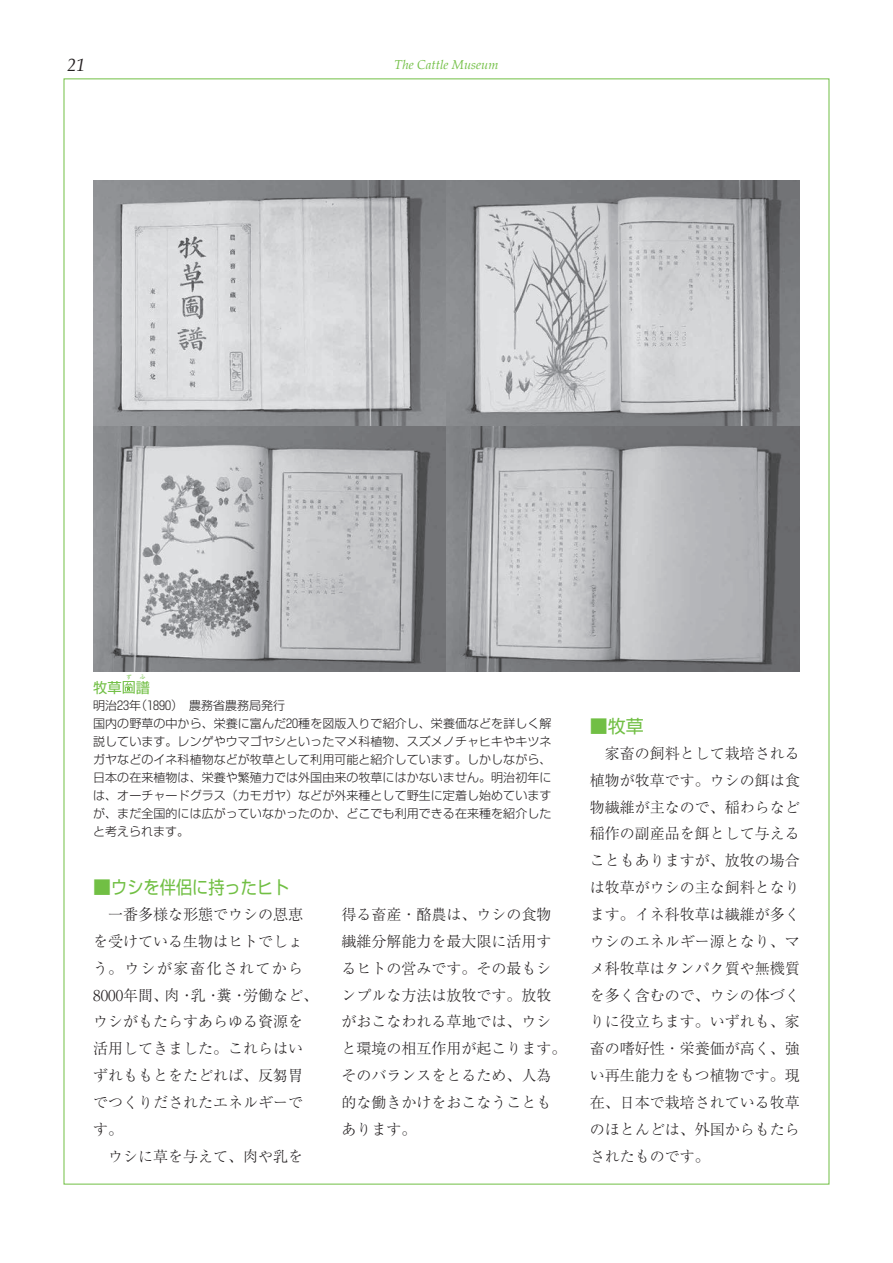
<style>
.page{position:relative;width:893px;height:1263px;background:#fff}
.page>*{position:absolute;margin:0;border:0;box-sizing:border-box;transform-origin:0 0}
.t1{font:18px "Shin Go Pro";color:#71bf44}
.t2{font:italic 18px "Palatino";color:#231f20}
.t3{font:300 15px/26.8px "Ryumin Pro";color:#231f20}
.t4{font:14.25px "Shin Go Pro";color:#71bf44}
.t5{font:italic 12.9px "Palatino";color:#71bf44}
.t6{font:300 12px/18px "Shin Go Pro";letter-spacing:.005em;color:#231f20}
.t7{font:5.7px "Shin Go Pro";color:#71bf44}
.t8{font:5.1px "Gothic MB101 Pro";color:#71bf44}
</style>
<div class="page">
<img style="left:93px;top:181px;width:353px;height:245px">
<svg style="left:93px;top:426px;width:353px;height:246px;background:#abacaf"></svg>
<svg style="left:446px;top:181px;width:354px;height:245px;background:#b1b3b5"></svg>
<svg style="left:446px;top:426px;width:354px;height:246px;background:#a6a7aa"></svg>
<svg style="left:123px;top:681px;width:12px;height:13px"></svg>
<p class="t2" style="left:68px;top:49px;width:19px">21</p>
<p class="t5" style="left:394px;top:54px;width:105px">The Cattle Museum</p>
<p class="t8" style="left:126px;top:673px;width:7px">ず</p>
<p class="t7" style="left:140px;top:673px;width:7px">ふ</p>
<p class="t6" style="left:93px;top:695px;width:460px">明治23年(1890)　農務省農務局発行<br>国内の野草の中から、栄養に富んだ20種を図版入りで紹介し、栄養価などを詳しく解説しています。レンゲやウマゴヤシといったマメ科植物、スズメノチャヒキやキツネガヤなどのイネ科植物などが牧草として利用可能と紹介しています。しかしながら、日本の在来植物は、栄養や繁殖力では外国由来の牧草にはかないません。明治初年には、オーチャードグラス（カモガヤ）などが外来種として野生に定着し始めていますが、まだ全国的には広がっていなかったのか、どこでも利用できる在来種を紹介したと考えられます。</p>
<p class="t4" style="left:93px;top:675px;width:58px">牧草 譜</p>
<p class="t1" style="left:93px;top:873px;width:198px">■ウシを伴侶に持ったヒト</p>
<p class="t3" style="left:93px;top:900px;width:226px">　一番多様な形態でウシの恩恵を受けている生物はヒトでしょう。ウシが家畜化されてから<br>8000年間、肉・乳・糞・労働など、ウシがもたらすあらゆる資源を活用してきました。これらはいずれももとをたどれば、反芻胃でつくりだされたエネルギーです。<br>　ウシに草を与えて、肉や乳を</p>
<p class="t3" style="left:341px;top:900px;width:227px">得る畜産・酪農は、ウシの食物繊維分解能力を最大限に活用するヒトの営みです。その最もシンプルな方法は放牧です。放牧がおこなわれる草地では、ウシと環境の相互作用が起こります。そのバランスをとるため、人為的な働きかけをおこなうこともあります。</p>
<p class="t1" style="left:590px;top:711px;width:55px">■牧草</p>
<p class="t3" style="left:590px;top:739px;width:211px;text-align:justify">　家畜の飼料として栽培される植物が牧草です。ウシの餌は食物繊維が主なので、稲わらなど稲作の副産品を餌として与えることもありますが、放牧の場合は牧草がウシの主な飼料となります。イネ科牧草は繊維が多くウシのエネルギー源となり、マメ科牧草はタンパク質や無機質を多く含むので、ウシの体づくりに役立ちます。いずれも、家畜の嗜好性・栄養価が高く、強い再生能力をもつ植物です。現在、日本で栽培されている牧草のほとんどは、外国からもたらされたものです。</p>
</div>
